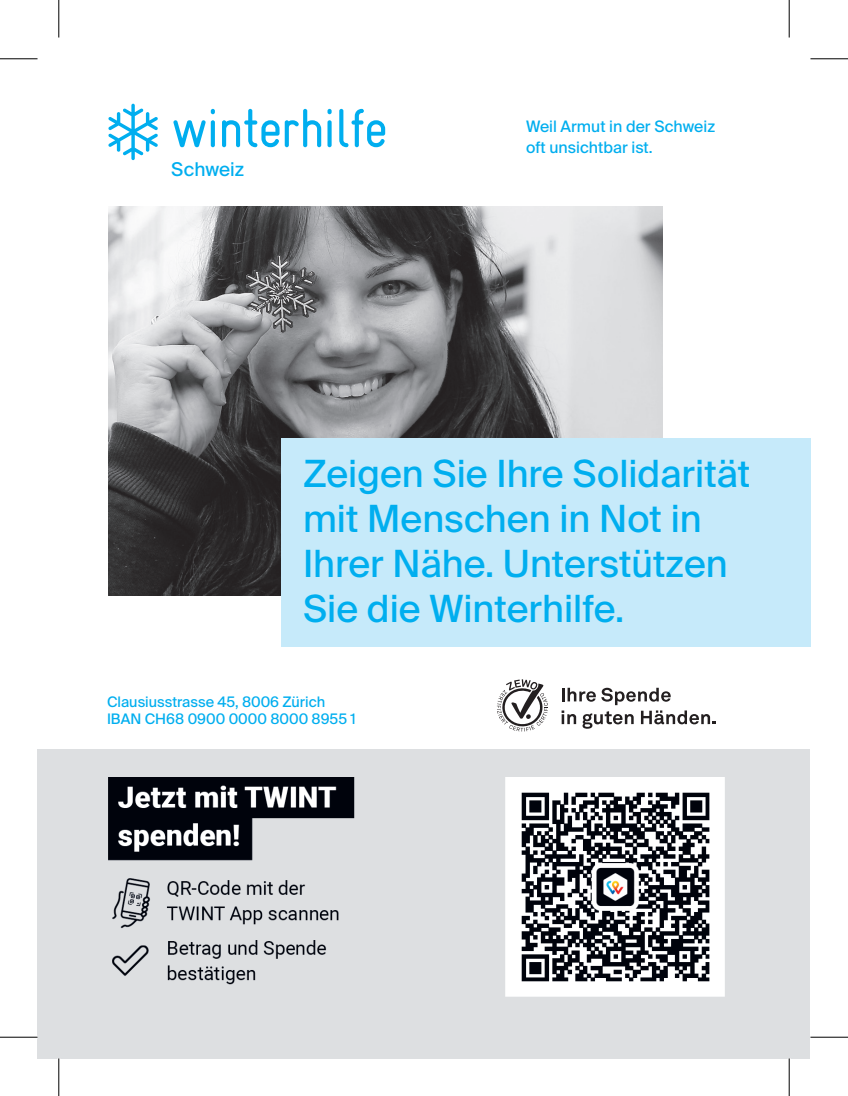
<style>
.page{position:relative;width:848px;height:1096px;background:#fff}
.page>*{position:absolute;margin:0;border:0;box-sizing:border-box;transform-origin:0 0}
.t1{font:54.5px "Gravur Condensed";letter-spacing:-.03em;color:#00aeef}
.t2{font:37.5px/45px "Suisse Intl";color:#00aeef}
.t3{font:19px "Suisse Intl";color:#00aeef}
.t4{font:15.75px "Suisse Intl";color:#00aeef}
.t5{font:14.5px/17.5px "Suisse Intl";color:#00aeef}
</style>
<div class="page">
<div style="left:38px;top:749px;width:772px;height:309px;background:#dddfe1"></div>
<img style="left:108px;top:206px;width:554px;height:389px">
<div style="left:281px;top:438px;width:529px;height:208px;background:#c6eafa"></div>
<img style="left:108px;top:777px;width:247px;height:208px">
<img style="left:505px;top:777px;width:219px;height:219px">
<svg style="left:497px;top:679px;width:51px;height:52px"></svg>
<svg style="left:561px;top:687px;width:154px;height:41px"></svg>
<svg style="left:108px;top:104px;width:50px;height:56px"></svg>
<hr style="left:0;top:58px;width:38px;height:1px;background:#000">
<hr style="left:810px;top:58px;width:37px;height:1px;background:#000">
<hr style="left:0;top:1036px;width:38px;height:1px;background:#000">
<hr style="left:810px;top:1036px;width:37px;height:1px;background:#000">
<hr style="left:58px;top:0;width:1px;height:37px;background:#000">
<hr style="left:58px;top:1058px;width:1px;height:37px;background:#000">
<hr style="left:788px;top:0;width:1px;height:37px;background:#000">
<hr style="left:788px;top:1058px;width:1px;height:37px;background:#000">
<h1 class="t1" style="left:171px;top:97px;width:218px">winterhilfe</h1>
<p class="t3" style="left:171px;top:159px;width:74px">Schweiz</p>
<p class="t4" style="left:526px;top:118px;width:191px">Weil Armut in der Schweiz</p>
<p class="t4" style="left:526px;top:138px;width:128px">oft unsichtbar ist.</p>
<p class="t2" style="left:303px;top:451px;width:449px">Zeigen Sie Ihre Solidarität mit Menschen in Not in<br>Ihrer Nähe. Unterstützen<br>Sie die Winterhilfe.</p>
<p class="t5" style="left:107px;top:692px;width:250px">Clausiusstrasse 45, 8006 Zürich<br>IBAN CH68 0900 0000 8000 8955 1</p>
</div>
